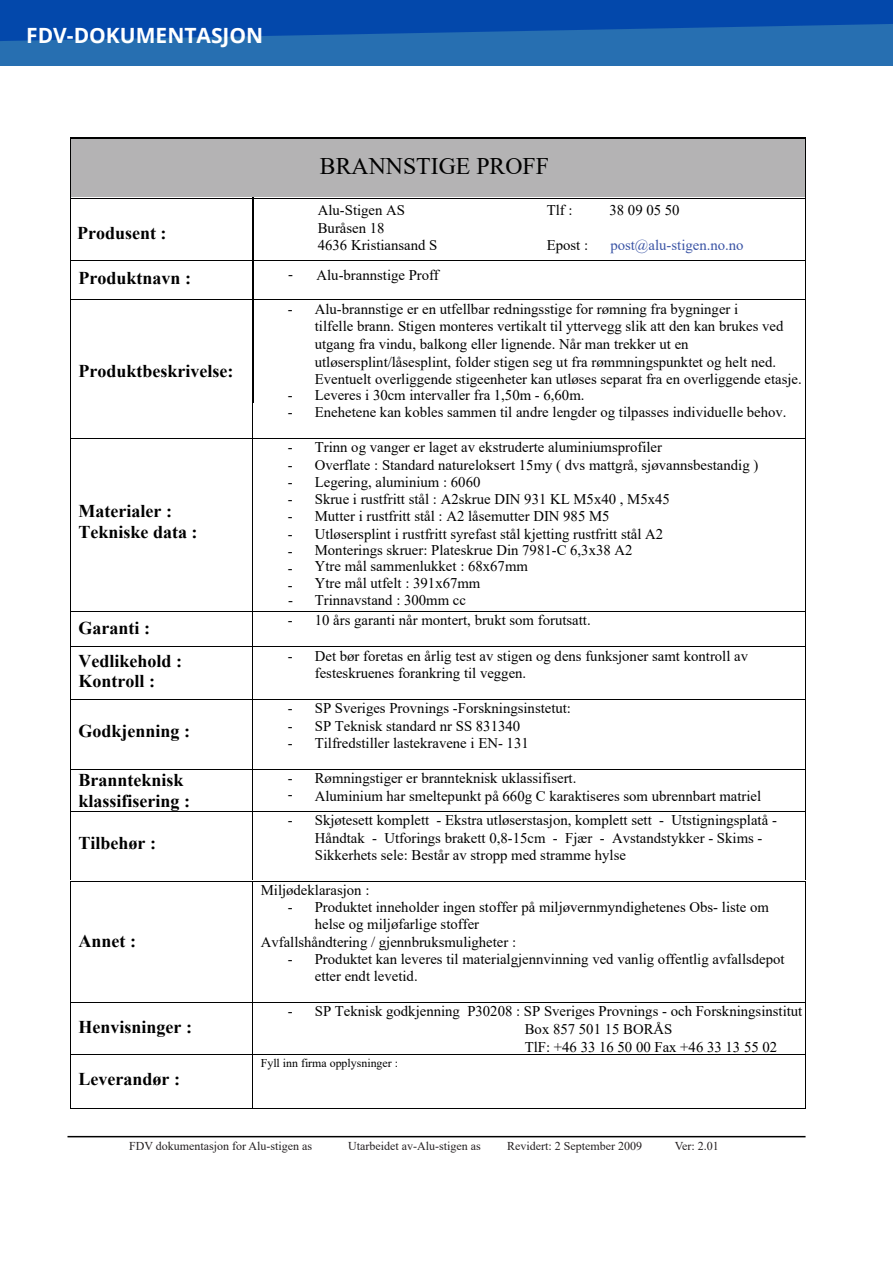
<style>
.page{position:relative;width:893px;height:1263px;background:#fff}
.page>*{position:absolute;margin:0;border:0;box-sizing:border-box;transform-origin:0 0}
.t1{font:23.7px "Times New Roman";color:#010101}
.t2{font:700 21px "Open Sans";color:#fff}
.t3{font:700 18px/20.5px "Times New Roman";color:#010101}
.t4{font:14.7px/17.7px "Times New Roman";color:#010101}
.t5{font:14.7px "Times New Roman";color:#3a54a5}
.t6{font:12px "Times New Roman";color:#231f20}
.t7{font:11.85px "Times New Roman";color:#010101}
</style>
<div class="page">
<div style="left:71px;top:139px;width:734px;height:58px;background:#b4b3b4"></div>
<hr style="left:70px;top:138px;width:736px;height:1px;background:#010101">
<hr style="left:70px;top:139px;width:1px;height:60px;background:#010101">
<hr style="left:70px;top:198px;width:735px;height:1px;background:#010101">
<hr style="left:805px;top:139px;width:1px;height:60px;background:#010101">
<hr style="left:70px;top:260px;width:735px;height:1px;background:#010101">
<hr style="left:70px;top:198px;width:1px;height:144px;background:#010101">
<hr style="left:252px;top:198px;width:1px;height:205px;background:#010101">
<hr style="left:805px;top:198px;width:1px;height:144px;background:#010101">
<hr style="left:70px;top:299px;width:735px;height:1px;background:#010101">
<hr style="left:70px;top:300px;width:1px;height:138px;background:#010101">
<hr style="left:252px;top:300px;width:1px;height:138px;background:#010101">
<hr style="left:805px;top:300px;width:1px;height:138px;background:#010101">
<hr style="left:70px;top:438px;width:735px;height:1px;background:#010101">
<hr style="left:70px;top:438px;width:1px;height:173px;background:#010101">
<hr style="left:252px;top:438px;width:1px;height:173px;background:#010101">
<hr style="left:805px;top:438px;width:1px;height:173px;background:#010101">
<hr style="left:70px;top:611px;width:735px;height:1px;background:#010101">
<hr style="left:70px;top:612px;width:1px;height:34px;background:#010101">
<hr style="left:252px;top:612px;width:1px;height:34px;background:#010101">
<hr style="left:805px;top:612px;width:1px;height:34px;background:#010101">
<hr style="left:70px;top:646px;width:735px;height:1px;background:#010101">
<hr style="left:70px;top:647px;width:1px;height:52px;background:#010101">
<hr style="left:252px;top:647px;width:1px;height:52px;background:#010101">
<hr style="left:805px;top:647px;width:1px;height:52px;background:#010101">
<hr style="left:70px;top:699px;width:735px;height:1px;background:#010101">
<hr style="left:70px;top:699px;width:1px;height:70px;background:#010101">
<hr style="left:252px;top:699px;width:1px;height:70px;background:#010101">
<hr style="left:805px;top:699px;width:1px;height:70px;background:#010101">
<hr style="left:70px;top:769px;width:735px;height:1px;background:#010101">
<hr style="left:70px;top:769px;width:1px;height:42px;background:#010101">
<hr style="left:252px;top:769px;width:1px;height:42px;background:#010101">
<hr style="left:805px;top:769px;width:1px;height:42px;background:#010101">
<hr style="left:70px;top:811px;width:735px;height:1px;background:#010101">
<hr style="left:70px;top:811px;width:1px;height:69px;background:#010101">
<hr style="left:252px;top:811px;width:1px;height:69px;background:#010101">
<hr style="left:805px;top:811px;width:1px;height:69px;background:#010101">
<hr style="left:70px;top:881px;width:735px;height:1px;background:#010101">
<hr style="left:70px;top:881px;width:1px;height:121px;background:#010101">
<hr style="left:252px;top:881px;width:1px;height:121px;background:#010101">
<hr style="left:805px;top:881px;width:1px;height:121px;background:#010101">
<hr style="left:70px;top:1002px;width:735px;height:1px;background:#010101">
<hr style="left:70px;top:1003px;width:1px;height:51px;background:#010101">
<hr style="left:252px;top:1003px;width:1px;height:51px;background:#010101">
<hr style="left:805px;top:1003px;width:1px;height:51px;background:#010101">
<hr style="left:70px;top:1054px;width:735px;height:1px;background:#010101">
<hr style="left:70px;top:1055px;width:1px;height:54px;background:#010101">
<hr style="left:70px;top:1108px;width:182px;height:1px;background:#010101">
<hr style="left:252px;top:1055px;width:1px;height:54px;background:#010101">
<hr style="left:253px;top:1108px;width:552px;height:1px;background:#010101">
<hr style="left:805px;top:1055px;width:1px;height:54px;background:#010101">
<hr style="left:68px;top:1136px;width:738px;height:1px;background:#000">
<div style="left:0;top:0;width:893px;height:66px;background:#276fb1"></div>
<svg style="left:0;top:0;width:893px;height:41px"></svg>
<h2 class="t2" style="left:26px;top:20px;width:239px">FDV-DOKUMENTASJON</h2>
<p class="t3" style="left:77px;top:222px;width:91px">Produsent :</p>
<p class="t3" style="left:79px;top:267px;width:114px">Produktnavn :</p>
<p class="t3" style="left:79px;top:360px;width:156px">Produktbeskrivelse:</p>
<p class="t3" style="left:79px;top:500px;width:121px">Materialer :<br>Tekniske data :</p>
<h1 class="t1" style="left:320px;top:150px;width:231px">BRANNSTIGE PROFF</h1>
<p class="t4" style="left:318px;top:201px;width:121px;line-height:17.2px">Alu-Stigen AS<br>Buråsen 18<br>4636 Kristiansand S</p>
<p class="t4" style="left:547px;top:201px;width:27px">Tlf :</p>
<p class="t4" style="left:609px;top:201px;width:72px">38 09 05 50</p>
<p class="t4" style="left:547px;top:236px;width:43px">Epost :</p>
<p class="t5" style="left:610px;top:235px;width:135px">post@alu-stigen.no.no</p>
<p class="t4" style="left:288px;top:266px;width:152px">- Alu-brannstige Proff</p>
<p class="t4" style="left:315px;top:299px;width:488px;text-indent:-27px">- Alu-brannstige er en utfellbar redningsstige for rømning fra bygninger i<br>tilfelle brann. Stigen monteres vertikalt til yttervegg slik att den kan brukes ved utgang fra vindu, balkong eller lignende. Når man trekker ut en utløsersplint/låsesplint, folder stigen seg ut fra rømmningspunktet og helt ned.<br>Eventuelt overliggende stigeenheter kan utløses separat fra en overliggende etasje.</p>
<p class="t4" style="left:288px;top:385px;width:298px">- Leveres i 30cm intervaller fra 1,50m - 6,60m.</p>
<p class="t4" style="left:288px;top:403px;width:500px">- Enehetene kan kobles sammen til andre lengder og tilpasses individuelle behov.</p>
<p class="t4" style="left:288px;top:438px;width:376px">- Trinn og vanger er laget av ekstruderte aluminiumsprofiler</p>
<p class="t4" style="left:288px;top:455px;width:472px">- Overflate : Standard natureloksert 15my ( dvs mattgrå, sjøvannsbestandig )</p>
<p class="t4" style="left:288px;top:472px;width:194px">- Legering, aluminium : 6060</p>
<p class="t4" style="left:288px;top:490px;width:384px">- Skrue i rustfritt stål : A2skrue DIN 931 KL M5x40 , M5x45</p>
<p class="t4" style="left:288px;top:507px;width:323px">- Mutter i rustfritt stål : A2 låsemutter DIN 985 M5</p>
<p class="t4" style="left:288px;top:525px;width:377px;line-height:17.2px">- Utløsersplint i rustfritt syrefast stål kjetting rustfritt stål A2 -</p>
<p class="t4" style="left:288px;top:557px;width:242px">- Ytre mål sammenlukket : 68x67mm</p>
<p class="t4" style="left:315px;top:574px;width:167px;line-height:17.2px;text-indent:-27px">- Ytre mål utfelt : 391x67mm<br>Trinnavstand : 300mm cc</p>
<p class="t4" style="left:315px;top:541px;width:319px">Monterings skruer: Plateskrue Din 7981-C 6,3x38 A2</p>
<p class="t4" style="left:288px;top:591px;width:6px">-</p>
<p class="t3" style="left:79px;top:617px;width:73px">Garanti :</p>
<p class="t4" style="left:288px;top:611px;width:304px">- 10 års garanti når montert, brukt som forutsatt.</p>
<p class="t3" style="left:79px;top:650px;width:105px">Vedlikehold :<br>Kontroll :</p>
<p class="t4" style="left:315px;top:647px;width:435px;line-height:17.2px;text-indent:-27px">- Det bør foretas en årlig test av stigen og dens funksjoner samt kontroll av festeskruenes forankring til veggen.</p>
<p class="t3" style="left:79px;top:720px;width:113px">Godkjenning :</p>
<p class="t4" style="left:288px;top:699px;width:285px">- SP Sveriges Provnings -Forskningsinstetut:</p>
<p class="t4" style="left:288px;top:717px;width:234px">- SP Teknisk standard nr SS 831340</p>
<p class="t4" style="left:288px;top:733px;width:242px">- Tilfredstiller lastekravene i EN- 131</p>
<p class="t3" style="left:79px;top:769px;width:113px">Brannteknisk klassifisering :</p>
<p class="t4" style="left:315px;top:769px;width:448px;text-indent:-27px">- Rømningstiger er brannteknisk uklassifisert.<br>Aluminium har smeltepunkt på 660g C karaktiseres som ubrennbart matriel</p>
<p class="t3" style="left:79px;top:832px;width:79px">Tilbehør :</p>
<p class="t4" style="left:288px;top:785px;width:6px">-</p>
<p class="t4" style="left:315px;top:811px;width:464px;text-indent:-27px">- Skjøtesett komplett - Ekstra utløserstasjon, komplett sett - Utstigningsplatå -<br>Håndtak - Utforings brakett 0,8-15cm - Fjær - Avstandstykker - Skims -<br>Sikkerhets sele: Består av stropp med stramme hylse</p>
<p class="t3" style="left:79px;top:930px;width:59px">Annet :</p>
<p class="t3" style="left:79px;top:1016px;width:115px">Henvisninger :</p>
<p class="t3" style="left:79px;top:1068px;width:103px">Leverandør :</p>
<p class="t4" style="left:261px;top:881px;width:110px">Miljødeklarasjon :</p>
<p class="t4" style="left:288px;top:898px;width:483px">- Produktet inneholder ingen stoffer på miljøvernmyndighetenes Obs- liste om</p>
<p class="t4" style="left:315px;top:915px;width:166px">helse og miljøfarlige stoffer</p>
<p class="t4" style="left:261px;top:932px;width:257px">Avfallshåndtering / gjennbruksmuligheter :</p>
<p class="t4" style="left:315px;top:950px;width:471px;line-height:17.2px;text-indent:-27px">- Produktet kan leveres til materialgjennvinning ved vanlig offentlig avfallsdepot etter endt levetid.</p>
<p class="t4" style="left:525px;top:1002px;width:279px;text-indent:-237px">- SP Teknisk godkjenning P30208 : SP Sveriges Provnings - och Forskningsinstitut<br>Box 857 501 15 BORÅS<br>TlF: +46 33 16 50 00 Fax +46 33 13 55 02</p>
<p class="t7" style="left:261px;top:1055px;width:139px">Fyll inn firma opplysninger :</p>
<p class="t6" style="left:129px;top:1138px;width:185px">FDV dokumentasjon for Alu-stigen as</p>
<p class="t6" style="left:348px;top:1138px;width:134px">Utarbeidet av-Alu-stigen as</p>
<p class="t6" style="left:507px;top:1138px;width:136px">Revidert: 2 September 2009</p>
<p class="t6" style="left:675px;top:1138px;width:45px">Ver: 2.01</p>
</div>
